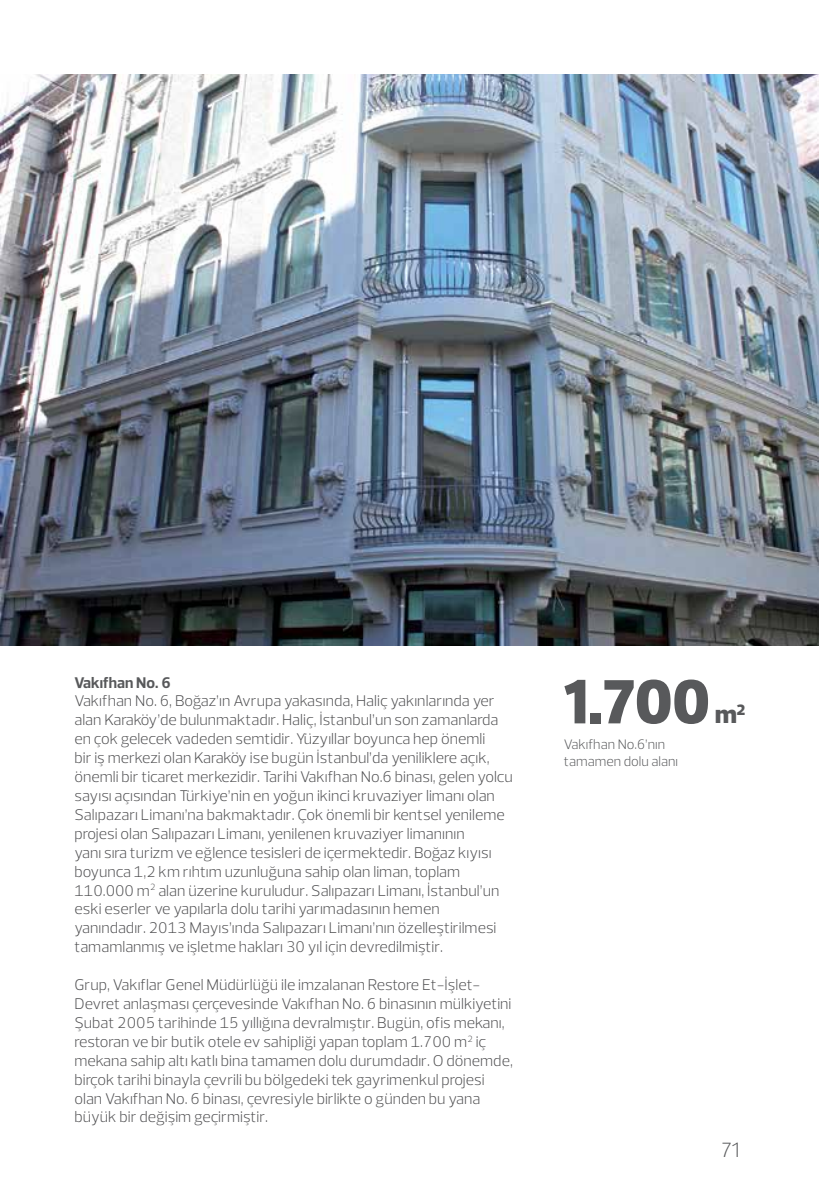
<style>
.page{position:relative;width:819px;height:1191px;background:#fff}
.page>*{position:absolute;margin:0;border:0;box-sizing:border-box;transform-origin:0 0}
.t1{font:900 63.52px "Prelo";color:#58595b}
.t2{font:900 26.25px "Prelo";color:#58595b}
.t3{font:300 21px "Prelo";color:#58595b}
.t4{font:300 15.75px/18.9px "Prelo";color:#4d4d4f}
.t5{font:700 15.75px "Prelo";color:#58595b}
.t6{font:300 14px/16.8px "Prelo";color:#58595b}
</style>
<div class="page">
<img style="left:0;top:74px;width:819px;height:571px">
<p class="t5" style="left:74px;top:672px;width:98px">Vakıfhan No. 6</p>
<p class="t4" style="left:74px;top:692px;width:440px">Vakıfhan No. 6, Boğaz’ın Avrupa yakasında, Haliç yakınlarında yer alan Karaköy’de bulunmaktadır. Haliç, İstanbul’un son zamanlarda en çok gelecek vadeden semtidir. Yüzyıllar boyunca hep önemli<br>bir iş merkezi olan Karaköy ise bugün İstanbul’da yeniliklere açık, önemli bir ticaret merkezidir. Tarihi Vakıfhan No.6 binası, gelen yolcu sayısı açısından Türkiye’nin en yoğun ikinci kruvaziyer limanı olan Salıpazarı Limanı’na bakmaktadır. Çok önemli bir kentsel yenileme projesi olan Salıpazarı Limanı, yenilenen kruvaziyer limanının<br>yanı sıra turizm ve eğlence tesisleri de içermektedir. Boğaz kıyısı boyunca 1,2 km rıhtım uzunluğuna sahip olan liman, toplam 110.000 m<sup>2</sup> alan üzerine kuruludur. Salıpazarı Limanı, İstanbul’un eski eserler ve yapılarla dolu tarihi yarımadasının hemen yanındadır. 2013 Mayıs’ında Salıpazarı Limanı’nın özelleştirilmesi tamamlanmış ve işletme hakları 30 yıl için devredilmiştir.</p>
<p class="t4" style="left:74px;top:975px;width:440px">Grup, Vakıflar Genel Müdürlüğü ile imzalanan Restore Et-İşlet-Devret anlaşması çerçevesinde Vakıfhan No. 6 binasının mülkiyetini Şubat 2005 tarihinde 15 yıllığına devralmıştır. Bugün, ofis mekanı, restoran ve bir butik otele ev sahipliği yapan toplam 1.700 m<sup>2</sup> iç mekana sahip altı katlı bina tamamen dolu durumdadır. O dönemde, birçok tarihi binayla çevrili bu bölgedeki tek gayrimenkul projesi olan Vakıfhan No. 6 binası, çevresiyle birlikte o günden bu yana büyük bir değişim geçirmiştir.</p>
<h1 class="t1" style="left:563px;top:663px;width:148px">1.700</h1>
<h2 class="t2" style="left:715px;top:698px;width:32px">m<sup>2</sup></h2>
<p class="t6" style="left:563px;top:735px;width:116px">Vakıfhan No.6’nın tamamen dolu alanı</p>
<h3 class="t3" style="left:721px;top:1137px;width:20px">71</h3>
</div>
